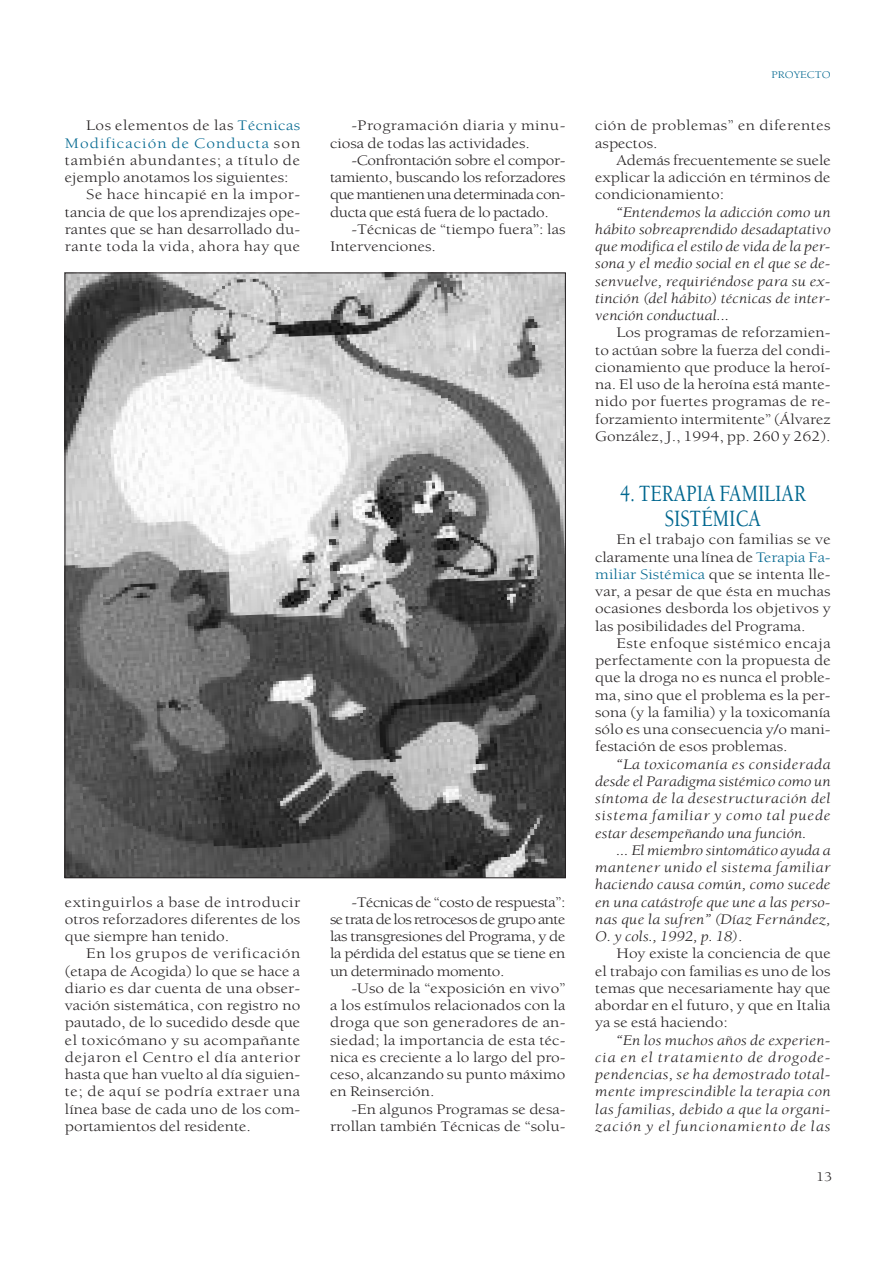
<style>
.page{position:relative;width:893px;height:1263px;background:#fff}
.page>*{position:absolute;margin:0;border:0;box-sizing:border-box;transform-origin:0 0}
.t1{font:500 24px/25.5px "Berkeley";color:#00678f;text-align:center;scale:.8 1}
.t2{font:15px/17.2px "Berkeley";color:#231f20;text-align:justify;scale:1.15 1}
.t3{font:italic 15px/17.2px "Berkeley";letter-spacing:.005em;color:#231f20;text-align:justify;scale:1.15 1}
.t4{font:15px/17.2px "Berkeley";letter-spacing:.025em;color:#231f20;scale:1.15 1}
.t5{font:15px "Berkeley";letter-spacing:.04em;color:#231f20;scale:1.15 1}
.t6{font:15px "Berkeley";letter-spacing:.03em;color:#231f20;scale:1.15 1}
.t7{font:15px "Berkeley";letter-spacing:.06em;color:#00678f;scale:1.15 1}
.t8{font:15px "Berkeley";letter-spacing:.035em;color:#231f20;scale:1.15 1}
.t9{font:13.5px "Berkeley";color:#231f20;scale:1.15 1}
.t10{font:10.5px "Berkeley";color:#00678f;scale:1.15 1}
.s1{color:#00678f}
.s2{color:#231f20}
.s3{font-style:normal}
</style>
<div class="page">
<img style="left:67px;top:275px;width:496px;height:601px">
<p class="t4" style="left:86px;top:118px;width:188px">Los elementos de las <span class="s1">Técnicas</span></p>
<p class="t7" style="left:65px;top:137px;width:206px">Modificación de Conducta <span class="s2">son</span></p>
<p class="t5" style="left:65px;top:154px;width:206px">también abundantes; a título de</p>
<p class="t2" style="left:65px;top:170px;width:196px">ejemplo anotamos los siguientes:</p>
<p class="t8" style="left:86px;top:189px;width:188px">Se hace hincapié en la impor-</p>
<p class="t2" style="left:65px;top:205px;width:206px">tancia de que los aprendizajes ope-</p>
<p class="t2" style="left:65px;top:222px;width:206px">rantes que se han desarrollado du-</p>
<p class="t6" style="left:65px;top:240px;width:206px">rante toda la vida, ahora hay que</p>
<p class="t2" style="left:65px;top:895px;width:206px">extinguirlos a base de introducir otros reforzadores diferentes de los que siempre han tenido.</p>
<p class="t2" style="left:65px;top:946px;width:206px;text-indent:21px">En los grupos de verificación (etapa de Acogida) lo que se hace a diario es dar cuenta de una obser&shy;vación sistemática, con registro no pautado, de lo sucedido desde que el toxicómano y su acompañante dejaron el Centro el día anterior hasta que han vuelto al día siguien&shy;te; de aquí se podría extraer una línea base de cada uno de los com&shy;portamientos del residente.</p>
<p class="t2" style="left:330px;top:118px;width:206px;text-indent:21px">-Programación diaria y minu&shy;ciosa de todas las actividades.</p>
<p class="t2" style="left:330px;top:153px;width:206px;text-indent:21px">-Confrontación sobre el compor&shy;tamiento, buscando los reforzadores que mantienen una determinada con&shy;ducta que está fuera de lo pactado.</p>
<p class="t2" style="left:330px;top:222px;width:206px;text-indent:21px">-Técnicas de “tiempo fuera”: las<br>Intervenciones.</p>
<p class="t2" style="left:330px;top:895px;width:206px;text-indent:21px">-Técnicas de “costo de respuesta”: se trata de los retrocesos de grupo ante las transgresiones del Programa, y de la pérdida del estatus que se tiene en un determinado momento.</p>
<p class="t2" style="left:330px;top:981px;width:206px;text-indent:21px">-Uso de la “exposición en vivo” a los estímulos relacionados con la droga que son generadores de an&shy;siedad; la importancia de esta téc&shy;nica es creciente a lo largo del pro&shy;ceso, alcanzando su punto máximo en Reinserción.</p>
<p class="t2" style="left:330px;top:1102px;width:206px;text-align:right">-En algunos Programas se desa&shy;rrollan también Técnicas de “solu-</p>
<p class="t10" style="left:771px;top:71px;width:53px">PROYECTO</p>
<p class="t4" style="left:595px;top:118px;width:206px">ción de problemas” en diferentes aspectos.</p>
<p class="t2" style="left:595px;top:153px;width:206px;text-indent:21px">Además frecuentemente se suele explicar la adicción en términos de condicionamiento:</p>
<p class="t3" style="left:595px;top:205px;width:206px;text-indent:21px">“Entendemos la adicción como un hábito sobreaprendido desadaptativo que modifica el estilo de vida de la per&shy;sona y el medio social en el que se de&shy;senvuelve, requiriéndose para su ex&shy;tinción (del hábito) técnicas de inter&shy;vención conductual...</p>
<p class="t2" style="left:595px;top:325px;width:206px;text-indent:21px">Los programas de reforzamien&shy;to actúan sobre la fuerza del condi&shy;cionamiento que produce la heroí&shy;na. El uso de la heroína está mante&shy;nido por fuertes programas de re&shy;forzamiento intermitente” (Álvarez González, J., 1994, pp. 260 y 262).</p>
<h1 class="t1" style="left:620px;top:483px;width:233px">4. TERAPIA FAMILIAR<br>SISTÉMICA</h1>
<p class="t2" style="left:595px;top:532px;width:206px;text-indent:21px">En el trabajo con familias se ve claramente una línea de <span class="s1">Terapia Fa&shy;miliar Sistémica</span> que se intenta lle&shy;var, a pesar de que ésta en muchas ocasiones desborda los objetivos y las posibilidades del Programa.</p>
<p class="t2" style="left:595px;top:636px;width:206px;text-indent:21px">Este enfoque sistémico encaja perfectamente con la propuesta de que la droga no es nunca el proble&shy;ma, sino que el problema es la per&shy;sona (y la familia) y la toxicomanía sólo es una consecuencia y/o mani&shy;festación de esos problemas.</p>
<p class="t3" style="left:595px;top:757px;width:206px;text-indent:21px">“La toxicomanía es considerada desde el Paradigma sistémico como un síntoma de la desestructuración del sistema familiar y como tal puede estar desempeñando una función.</p>
<p class="t3" style="left:595px;top:843px;width:206px;text-indent:21px">... El miembro sintomático ayuda a mantener unido el sistema familiar haciendo causa común, como sucede en una catástrofe que une a las perso&shy;nas que la sufren” (Díaz Fernández, O. y cols., 1992, p. 18)<span class="s3">.</span></p>
<p class="t2" style="left:595px;top:946px;width:206px;text-indent:21px">Hoy existe la conciencia de que el trabajo con familias es uno de los temas que necesariamente hay que abordar en el futuro, y que en Italia ya se está haciendo:</p>
<p class="t3" style="left:595px;top:1033px;width:206px;text-indent:21px">“En los muchos años de experien&shy;cia en el tratamiento de drogode&shy;pendencias, se ha demostrado total&shy;mente imprescindible la terapia con las familias, debido a que la organi&shy;zación y el funcionamiento de las</p>
<p class="t9" style="left:816px;top:1171px;width:16px">13</p>
</div>
